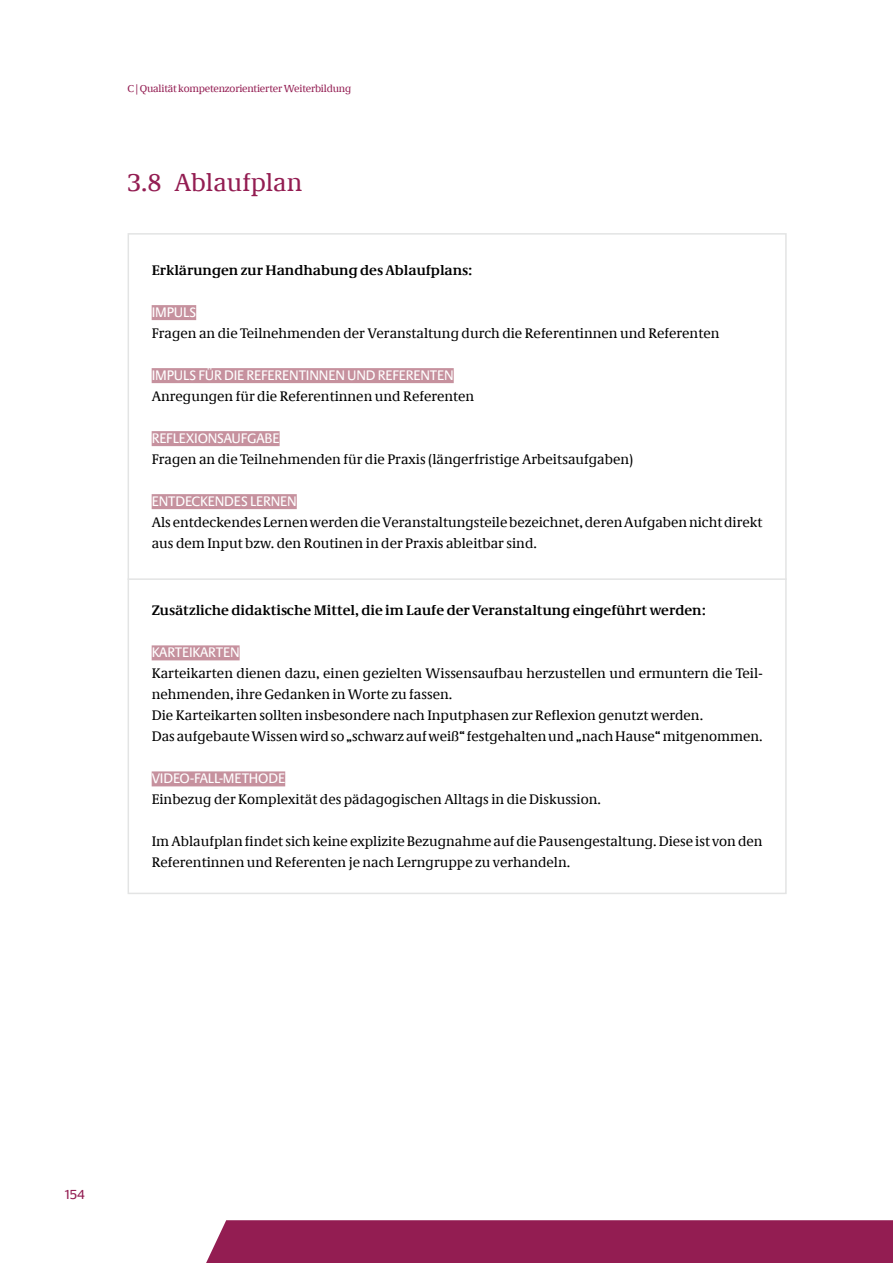
<style>
.page{position:relative;width:893px;height:1263px;background:#fff}
.page>*{position:absolute;margin:0;border:0;box-sizing:border-box;transform-origin:0 0}
.t1{font:25.5px "Neue Demos";color:#931d52}
.t2{font:14.25px/21px "Neue Demos";color:#000}
.t3{font:700 14.25px "Neue Demos";color:#000}
.t4{font:14.25px "Neue Praxis";letter-spacing:-.01em;color:#fff}
.t5{font:13.5px "Neue Praxis";color:#931d52}
.t6{font:10.5px "Neue Demos";letter-spacing:-.02em;color:#931d52}
</style>
<div class="page">
<div style="left:206px;top:1220px;width:687px;height:43px;background:#931d52"></div>
<div style="left:152px;top:305px;width:44px;height:15px;background:#c6919e"></div>
<div style="left:152px;top:368px;width:302px;height:15px;background:#c6919e"></div>
<div style="left:152px;top:431px;width:128px;height:15px;background:#c6919e"></div>
<div style="left:152px;top:494px;width:145px;height:15px;background:#c6919e"></div>
<div style="left:152px;top:645px;width:88px;height:15px;background:#c6919e"></div>
<div style="left:152px;top:771px;width:133px;height:15px;background:#c6919e"></div>
<hr style="left:128px;top:578px;width:659px;height:2px;background:#e3e4e4">
<p class="t6" style="left:128px;top:82px;width:225px">C | Qualität kompetenzorientierter Weiterbildung</p>
<h1 class="t1" style="left:128px;top:167px;width:176px">3.8 Ablaufplan</h1>
<p class="t3" style="left:152px;top:262px;width:322px">Erklärungen zur Handhabung des Ablaufplans:</p>
<p class="t4" style="left:152px;top:304px;width:13px">IMPULS</p>
<p class="t2" style="left:152px;top:323px;width:569px">Fragen an die Teilnehmenden der Veranstaltung durch die Referentinnen und Referenten</p>
<p class="t4" style="left:152px;top:367px;width:13px">IMPULS</p>
<p class="t4" style="left:198px;top:367px;width:9px">FÜR</p>
<p class="t4" style="left:224px;top:367px;width:39px">DIE REFERENTINNEN</p>
<p class="t4" style="left:347px;top:367px;width:10px">UND</p>
<p class="t4" style="left:378px;top:367px;width:16px">REFERENTEN</p>
<p class="t2" style="left:152px;top:386px;width:324px">Anregungen für die Referentinnen und Referenten</p>
<p class="t4" style="left:152px;top:430px;width:15px">REFLE</p>
<p class="t4" style="left:186px;top:430px;width:31px">XIONSAUFGABE</p>
<p class="t2" style="left:152px;top:449px;width:483px">Fragen an die Teilnehmenden für die Praxis (längerfristige Arbeitsaufgaben)</p>
<p class="t4" style="left:152px;top:493px;width:16px">ENTDECKENDES</p>
<p class="t4" style="left:250px;top:493px;width:15px">LERNEN</p>
<p class="t2" style="left:152px;top:512px;width:612px">Als entdeckendes Lernen werden die Veranstaltungsteile bezeichnet, deren Aufgaben nicht direkt aus dem Input bzw. den Routinen in der Praxis ableitbar sind.</p>
<p class="t3" style="left:152px;top:602px;width:556px">Zusätzliche didaktische Mittel, die im Laufe der Veranstaltung eingeführt werden:</p>
<p class="t4" style="left:152px;top:644px;width:16px">KARTEIKARTEN</p>
<p class="t2" style="left:152px;top:663px;width:612px">Karteikarten dienen dazu, einen gezielten Wissensaufbau herzustellen und ermuntern die Teil&shy;nehmenden, ihre Gedanken in Worte zu fassen.<br>Die Karteikarten sollten insbesondere nach Inputphasen zur Reflexion genutzt werden.<br>Das aufgebaute Wissen wird so „schwarz auf weiß“ festgehalten und „nach Hause“ mitgenommen.</p>
<p class="t4" style="left:152px;top:770px;width:17px">VIDEO</p>
<p class="t4" style="left:190px;top:770px;width:54px">-FALL-METHODE</p>
<p class="t2" style="left:152px;top:789px;width:451px">Einbezug der Komplexität des pädagogischen Alltags in die Diskussion.</p>
<p class="t2" style="left:152px;top:831px;width:612px">Im Ablaufplan findet sich keine explizite Bezugnahme auf die Pausengestaltung. Diese ist von den<br>Referentinnen und Referenten je nach Lerngruppe zu verhandeln.</p>
<p class="t5" style="left:65px;top:1186px;width:21px">154</p>
</div>
